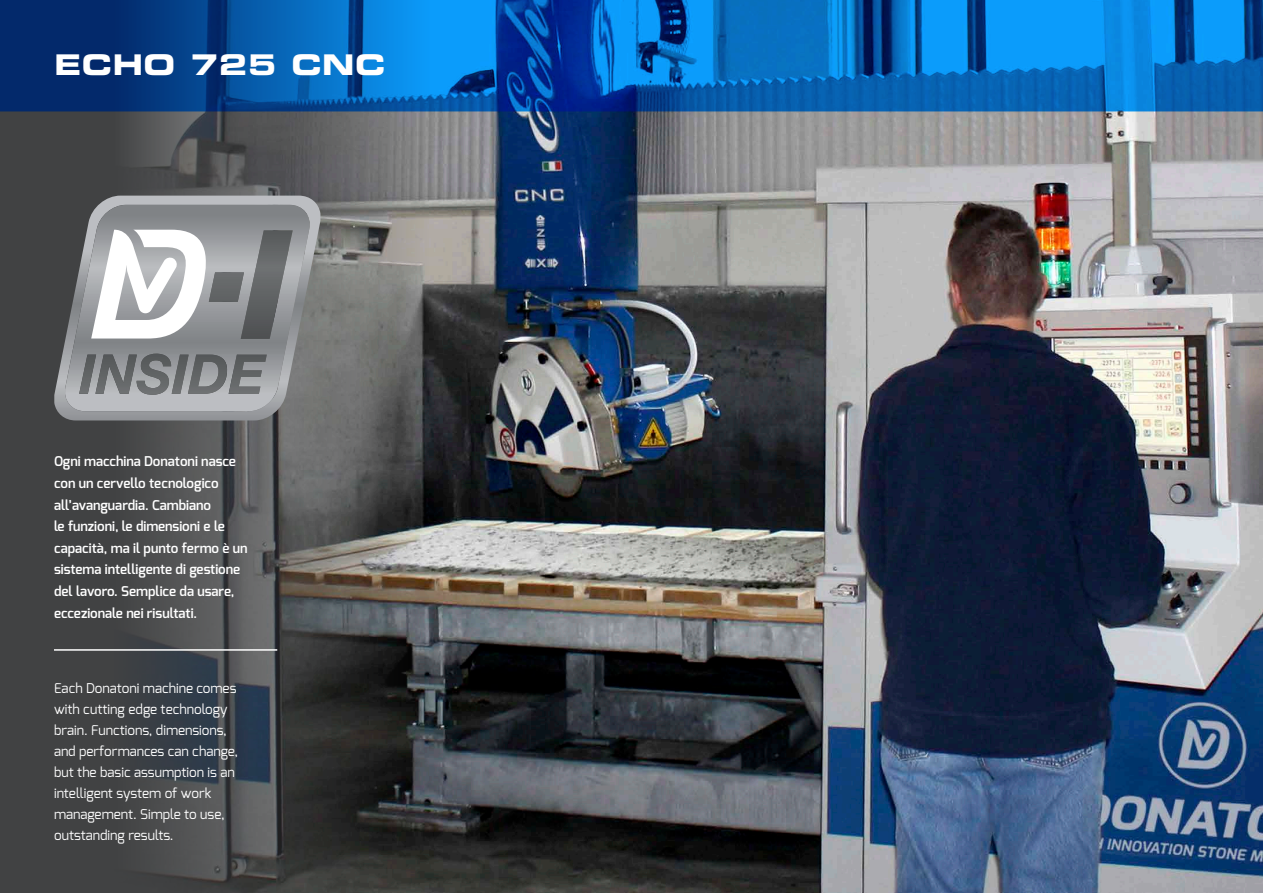
<style>
.page{position:relative;width:1263px;height:893px;background:#fff}
.page>*{position:absolute;margin:0;border:0;box-sizing:border-box;transform-origin:0 0}
.t1{font:28.5px "Eurostile LT Std Bold Ex 2";letter-spacing:.02em;color:#fff}
.t2{font:600 13.5px/21.6px "Exo";color:#fff}
.t3{font:13.5px/21px "Exo";color:#fff}
</style>
<div class="page">
<img style="left:0;top:111px;width:1263px;height:782px">
<svg style="left:0;top:0;width:1263px;height:111px;background:#0661b3"></svg>
<hr style="left:54px;top:649px;width:223px;height:2px;background:#fff">
<svg style="left:54px;top:196px;width:266px;height:224px;background:#838486"></svg>
<svg style="left:63px;top:205px;width:249px;height:206px;background:#8c8e91"></svg>
<svg style="left:79px;top:354px;width:188px;height:41px;background:#808385"></svg>
<svg style="left:91px;top:230px;width:202px;height:109px"></svg>
<h1 class="t1" style="left:55px;top:45px;width:329px">ECHO 725 CNC</h1>
<p class="t2" style="left:54px;top:451px;width:195px">Ogni macchina Donatoni nasce con un cervello tecnologico all’avanguardia. Cambiano<br>le funzioni, le dimensioni e le capacità, ma il punto fermo è un sistema intelligente di gestione del lavoro. Semplice da usare, eccezionale nei risultati.</p>
<p class="t3" style="left:54px;top:677px;width:186px">Each Donatoni machine comes with cutting edge technology brain. Functions, dimensions, and performances can change, but the basic assumption is an intelligent system of work management. Simple to use, outstanding results.</p>
</div>
